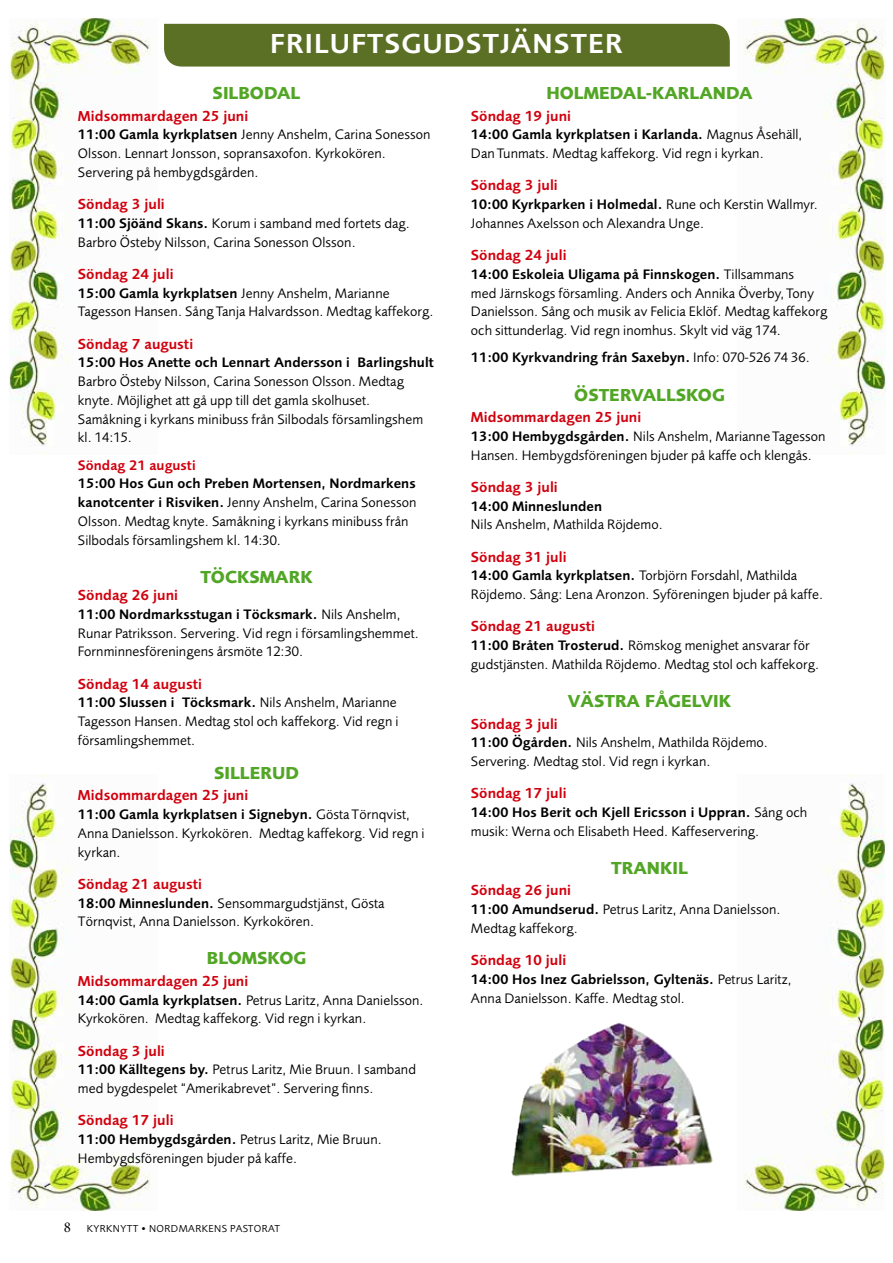
<style>
.page{position:relative;width:893px;height:1263px;background:#fff}
.page>*{position:absolute;margin:0;border:0;box-sizing:border-box;transform-origin:0 0}
.t1{font:28.5px "Foundry Sans Demi";letter-spacing:.04em;color:#fff}
.t2{font:700 18px "Foundry Sans";color:#52a625}
.t3{font:15px "Foundry Sans Demi";letter-spacing:.005em;color:#d1010e}
.t4{font:14.25px/18.8px "Foundry Sans";letter-spacing:.005em;color:#000}
.t5{font:14.25px "Foundry Sans Demi";letter-spacing:.005em;color:#000}
.t6{font:14.25px "Foundry Sans Demi";letter-spacing:.005em;color:#d1010e}
.t7{font:10.5px "Foundry Sans";letter-spacing:.04em;color:#000}
.s1{font-family:"Foundry Sans Demi"}
.s2{font-family:"Foundry Sans"}
.s3{font-family:"Minion";font-size:15px}
</style>
<div class="page">
<img style="left:744px;top:775px;width:141px;height:435px">
<img style="left:10px;top:775px;width:141px;height:435px">
<img style="left:744px;top:18px;width:141px;height:436px">
<img style="left:10px;top:18px;width:141px;height:436px">
<div style="left:164px;top:24px;width:566px;height:43px;background:#5b6f25"></div>
<img style="left:511px;top:1022px;width:202px;height:154px">
<h1 class="t1" style="left:270px;top:28px;width:354px">FRILUFTSGUDSTJÄNSTER</h1>
<p class="t2" style="left:213px;top:83px;width:89px">SILBODAL</p>
<p class="t3" style="left:78px;top:107px;width:172px">Midsommardagen 25 juni</p>
<p class="t4" style="left:78px;top:125px;width:354px"><span class="s1">11:00 Gamla kyrkplatsen</span> Jenny Anshelm, Carina Sonesson<br>Olsson. Lennart Jonsson, sopransaxofon. Kyrkokören.<br>Servering på hembygdsgården.</p>
<p class="t3" style="left:78px;top:196px;width:88px">Söndag 3 juli</p>
<p class="t4" style="left:78px;top:214px;width:333px"><span class="s1">11:00 Sjöänd Skans.</span> Korum i samband med fortets dag.<br>Barbro Östeby N ilsson, Carina Sonesson Olsson.</p>
<p class="t3" style="left:78px;top:265px;width:97px">Söndag 24 juli</p>
<p class="t5" style="left:78px;top:285px;width:313px">15:00 Gamla kyrkplatsen <span class="s2">Jenny Anshelm, Marianne</span></p>
<p class="t4" style="left:78px;top:302px;width:357px">Tagesson Hansen. Sång Tanja Halvardsson. Medtag kaffekorg.</p>
<p class="t3" style="left:78px;top:335px;width:117px">Söndag 7 augusti</p>
<p class="t5" style="left:78px;top:355px;width:357px">15:00 Hos Anette och Lennart Andersson i Barlingshult</p>
<p class="t4" style="left:78px;top:372px;width:347px">Barbro Östeby N ilsson, Carina Sonesson Olsson. Medtag knyte. Möjlighet att gå upp till det gamla skolhuset.<br>Samåkning i kyrkans minibuss från Silbodals församlingshem kl. 14:15.</p>
<p class="t6" style="left:78px;top:457px;width:119px">Söndag 21 augusti</p>
<p class="t5" style="left:78px;top:476px;width:339px">15:00 Hos Gun och Preben Mortensen, Nordmarkens</p>
<p class="t4" style="left:78px;top:493px;width:340px"><span class="s1">kanotcenter i Risviken.</span> Jenny Anshelm, Carina Sonesson<br>Olsson. Medtag knyte. Samåkning i kyrkans minibuss från<br>Silbodals församlingshem kl. 14:30.</p>
<p class="t2" style="left:200px;top:566px;width:114px">TÖCKSMARK</p>
<p class="t3" style="left:78px;top:586px;width:102px">Söndag 26 juni</p>
<p class="t5" style="left:78px;top:606px;width:324px">11:00 Nordmarksstugan i Töcksmark. <span class="s2">N ils Anshelm,</span></p>
<p class="t4" style="left:78px;top:624px;width:342px">Runar Patriksson. Servering. Vid regn i församlingshemmet.<br>Fornminnesföreningens årsmöte 12:30.</p>
<p class="t3" style="left:78px;top:675px;width:126px">Söndag 14 augusti</p>
<p class="t5" style="left:78px;top:694px;width:320px">11:00 Slussen i Töcksmark. <span class="s2">N ils Anshelm, Marianne</span></p>
<p class="t4" style="left:78px;top:712px;width:322px">Tagesson Hansen. Medtag stol och kaffekorg. Vid regn i församlingshemmet.</p>
<p class="t2" style="left:214px;top:762px;width:86px">SILLERUD</p>
<p class="t3" style="left:78px;top:787px;width:172px">Midsommardagen 25 juni</p>
<p class="t5" style="left:78px;top:806px;width:333px">11:00 Gamla kyrkplatsen i Signebyn. <span class="s2">Gösta Törnqvist,</span></p>
<p class="t4" style="left:78px;top:824px;width:348px">Anna Danielsson. Kyrkokören. Medtag kaffekorg. Vid regn i kyrkan.</p>
<p class="t3" style="left:78px;top:875px;width:126px">Söndag 21 augusti</p>
<p class="t4" style="left:78px;top:894px;width:308px"><span class="s1">18:00 Minneslunden.</span> Sensommargudstjänst, Gösta<br>Törnqvist, Anna Danielsson. Kyrkokören.</p>
<p class="t2" style="left:207px;top:948px;width:101px">BLOMSKOG</p>
<p class="t3" style="left:78px;top:972px;width:172px">Midsommardagen 25 juni</p>
<p class="t4" style="left:78px;top:991px;width:347px"><span class="s1">14:00 Gamla kyrkplatsen.</span> Petrus Laritz, Anna Danielsson.<br>Kyrkokören. Medtag kaffekorg. Vid regn i kyrkan.</p>
<p class="t3" style="left:78px;top:1042px;width:88px">Söndag 3 juli</p>
<p class="t4" style="left:78px;top:1060px;width:340px"><span class="s1">11:00 Källtegens by.</span> Petrus Laritz, Mie Bruun. I samband med bygdespelet “Amerikabrevet”. Servering finns.</p>
<p class="t3" style="left:78px;top:1112px;width:97px">Söndag 17 juli</p>
<p class="t4" style="left:78px;top:1130px;width:305px"><span class="s1">11:00 Hembygdsgården.</span> Petrus Laritz, Mie Bruun.<br>Hembygdsföreningen bjuder på kaffe.</p>
<p class="t7" style="left:64px;top:1223px;width:218px"><span class="s3">8</span> kyrknytt • N ORDMARKEN S PASTORAT</p>
<p class="t2" style="left:546px;top:83px;width:208px">HOLMEDAL-KARLANDA</p>
<p class="t3" style="left:471px;top:107px;width:102px">Söndag 19 juni</p>
<p class="t5" style="left:471px;top:126px;width:333px">14:00 Gamla kyrkplatsen i Karlanda. <span class="s2">Magnus Åsehäll,</span></p>
<p class="t4" style="left:471px;top:144px;width:294px">Dan Tunmats. Medtag kaffekorg. Vid regn i kyrkan.</p>
<p class="t3" style="left:471px;top:177px;width:88px">Söndag 3 juli</p>
<p class="t5" style="left:471px;top:196px;width:348px">10:00 Kyrkparken i Holmedal. <span class="s2">Rune och Kerstin Wallmyr.</span></p>
<p class="t4" style="left:471px;top:214px;width:235px">Johannes Axelsson och Alexandra Unge.</p>
<p class="t3" style="left:471px;top:247px;width:97px">Söndag 24 juli</p>
<p class="t5" style="left:471px;top:266px;width:325px">14:00 Eskoleia Uligama på Finnskogen. <span class="s2">Tillsammans</span></p>
<p class="t4" style="left:471px;top:284px;width:358px">med Järnskogs församling. Anders och Annika Överby, Tony<br>Danielsson. Sång och musik av Felicia Eklöf. Medtag kaffekorg och sittunderlag. Vid regn inomhus. Skylt vid väg 174.</p>
<p class="t5" style="left:471px;top:350px;width:340px">11:00 Kyrkvandring från Saxebyn. <span class="s2">Info: 070-526 74 36.</span></p>
<p class="t2" style="left:574px;top:384px;width:152px">ÖSTERVALLSKOG</p>
<p class="t3" style="left:471px;top:408px;width:172px">Midsommardagen 25 juni</p>
<p class="t4" style="left:471px;top:427px;width:356px"><span class="s1">13:00 Hembygdsgården.</span> N ils Anshelm, Marianne Tagesson<br>Hansen. Hembygdsföreningen bjuder på kaffe och klengås.</p>
<p class="t3" style="left:471px;top:478px;width:88px">Söndag 3 juli</p>
<p class="t5" style="left:471px;top:498px;width:133px">14:00 Minneslunden</p>
<p class="t4" style="left:471px;top:515px;width:193px">N ils Anshelm, Mathilda Röjdemo.</p>
<p class="t3" style="left:471px;top:548px;width:97px">Söndag 31 juli</p>
<p class="t4" style="left:471px;top:566px;width:354px"><span class="s1">14:00 Gamla kyrkplatsen.</span> Torbjörn Forsdahl, Mathilda<br>Röjdemo. Sång: Lena Aronzon. Syföreningen bjuder på kaffe.</p>
<p class="t3" style="left:471px;top:618px;width:126px">Söndag 21 augusti</p>
<p class="t4" style="left:471px;top:636px;width:350px"><span class="s1">11:00 Bråten Trosterud.</span> Römskog menighet ansvarar för gudstjänsten. Mathilda Röjdemo. Medtag stol och kaffekorg.</p>
<p class="t2" style="left:568px;top:690px;width:165px">VÄSTRA FÅGELVIK</p>
<p class="t3" style="left:471px;top:715px;width:88px">Söndag 3 juli</p>
<p class="t4" style="left:471px;top:733px;width:298px"><span class="s1">11:00 Ögården.</span> N ils Anshelm, Mathilda Röjdemo.<br>Servering. Medtag stol. Vid regn i kyrkan.</p>
<p class="t3" style="left:471px;top:785px;width:97px">Söndag 17 juli</p>
<p class="t5" style="left:471px;top:804px;width:338px">14:00 Hos Berit och Kjell Ericsson i Uppran. <span class="s2">Sång och</span></p>
<p class="t4" style="left:471px;top:822px;width:290px">musik: Werna och Elisabeth Heed. Kaffeservering.</p>
<p class="t2" style="left:611px;top:857px;width:78px">TRANKIL</p>
<p class="t3" style="left:471px;top:882px;width:102px">Söndag 26 juni</p>
<p class="t4" style="left:471px;top:900px;width:311px"><span class="s1">11:00 Amundserud.</span> Petrus Laritz, Anna Danielsson.<br>Medtag kaffekorg.</p>
<p class="t3" style="left:471px;top:952px;width:97px">Söndag 10 juli</p>
<p class="t5" style="left:471px;top:971px;width:322px">14:00 Hos Inez Gabrielsson, Gyltenäs. <span class="s2">Petrus Laritz,</span></p>
<p class="t4" style="left:471px;top:989px;width:215px">Anna Danielsson. Kaffe. Medtag stol.</p>
</div>
